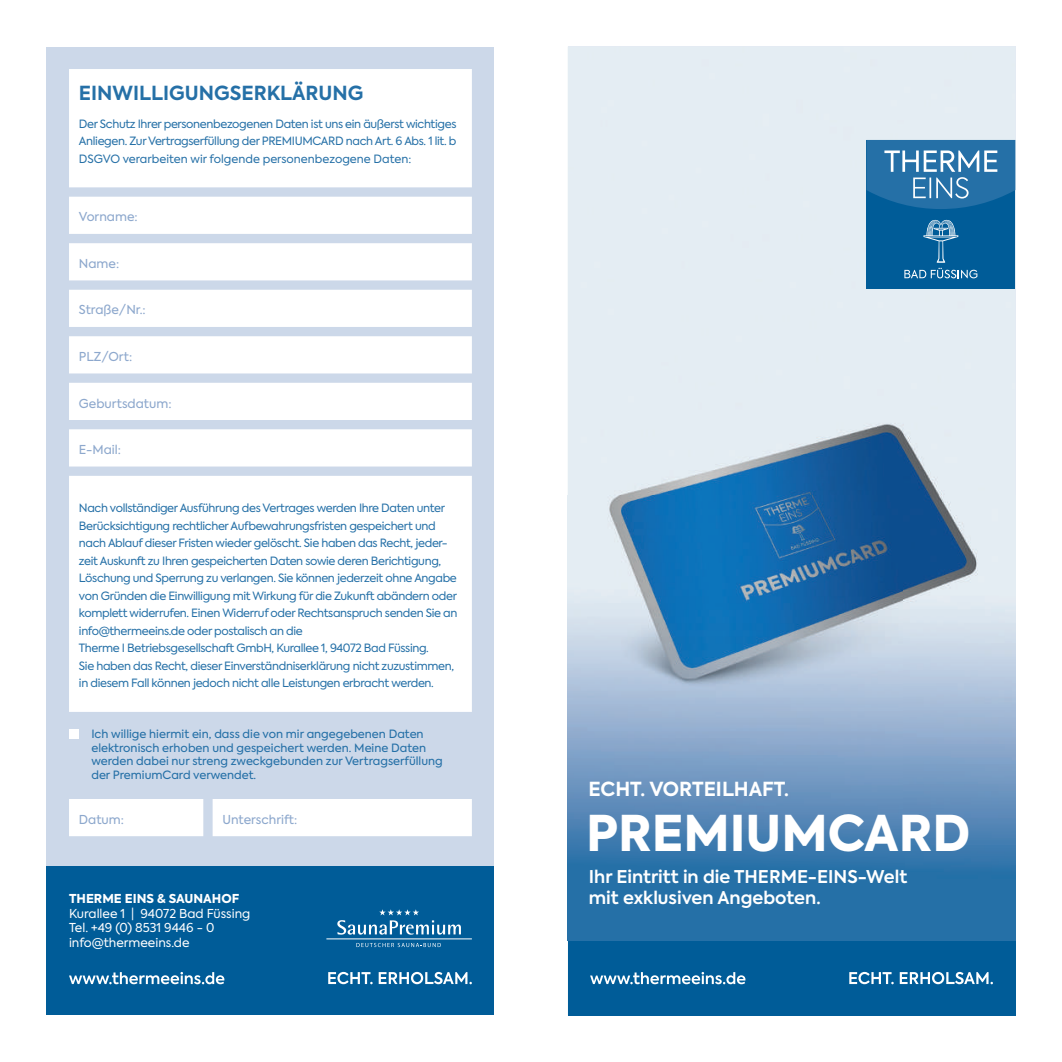
<style>
.page{position:relative;width:1062px;height:1062px;background:#fff}
.page>*{position:absolute;margin:0;border:0;box-sizing:border-box;transform-origin:0 0}
.t1{font:800 49px "Axiforma";color:#fff}
.t2{font:700 19.25px "Axiforma";color:#2570a7}
.t3{font:700 19.25px "Axiforma";color:#fff}
.t4{font:600 17.5px/21px "Axiforma";color:#fff}
.t5{font:12.25px "Axiforma";color:#8da8cd}
.t6{font:12.25px/14.7px "Axiforma";color:#fff}
.t7{font:800 12.25px "Axiforma";color:#fff}
.t8{font:11.38px/17.5px "Axiforma";letter-spacing:-.03em;color:#2570a7;text-align:justify}
.t9{font:11.38px/13.7px "Axiforma";color:#2570a7}
</style>
<div class="page">
<img style="left:567px;top:47px;width:448px;height:894px">
<img style="left:567px;top:495px;width:448px;height:445px">
<div style="left:567px;top:941px;width:448px;height:74px;background:#005c98"></div>
<svg style="left:590px;top:972px;width:155px;height:12px"></svg>
<svg style="left:849px;top:972px;width:144px;height:12px"></svg>
<div style="left:866px;top:140px;width:149px;height:149px;background:#005c98"></div>
<svg style="left:904px;top:220px;width:73px;height:58px"></svg>
<svg style="left:866px;top:140px;width:149px;height:69px"></svg>
<div style="left:47px;top:47px;width:447px;height:819px;background:#ccd8e9"></div>
<div style="left:47px;top:866px;width:447px;height:149px;background:#005c98"></div>
<svg style="left:69px;top:972px;width:155px;height:12px"></svg>
<svg style="left:328px;top:972px;width:144px;height:12px"></svg>
<svg style="left:69px;top:69px;width:403px;height:767px;fill:#fff"></svg>
<div style="left:69px;top:729px;width:10px;height:10px;background:#fff"></div>
<hr style="left:326px;top:938px;width:146px;height:1px;background:#fff">
<svg style="left:337px;top:909px;width:124px;height:25px"></svg>
<svg style="left:356px;top:943px;width:85px;height:4px"></svg>
<h2 class="t2" style="left:79px;top:80px;width:286px">EINWILLIGUNGSERKLÄRUNG</h2>
<p class="t8" style="left:79px;top:115px;width:379px">Der Schutz Ihrer personenbezogenen Daten ist uns ein äußerst wichtiges Anliegen. Zur Vertragserfüllung der PREMIUMCARD nach Art. 6 Abs. 1 lit. b DSGVO verarbeiten wir folgende personenbezogene Daten:</p>
<p class="t5" style="left:79px;top:209px;width:60px">Vorname:</p>
<p class="t5" style="left:79px;top:256px;width:42px">Name:</p>
<p class="t5" style="left:79px;top:302px;width:68px">Straße/Nr.:</p>
<p class="t5" style="left:79px;top:349px;width:55px">PLZ/Ort:</p>
<p class="t5" style="left:79px;top:395px;width:94px">Geburtsdatum:</p>
<p class="t5" style="left:79px;top:442px;width:44px">E-Mail:</p>
<p class="t8" style="left:79px;top:499px;width:380px;text-align:left">Nach vollständiger Ausführung des Vertrages werden Ihre Daten unter Berücksichtigung rechtlicher Aufbewahrungsfristen gespeichert und nach Ablauf dieser Fristen wieder gelöscht. Sie haben das Recht, jeder&shy;zeit Auskunft zu Ihren gespeicherten Daten sowie deren Berichtigung, Löschung und Sperrung zu verlangen. Sie können jederzeit ohne Angabe von Gründen die Einwilligung mit Wirkung für die Zukunft abändern oder komplett widerrufen. Einen Widerruf oder Rechtsanspruch senden Sie an info@thermeeins.de oder postalisch an die<br>Therme I Betriebsgesellschaft GmbH, Kurallee 1, 94072 Bad Füssing.<br>Sie haben das Recht, dieser Einverständniserklärung nicht zuzustimmen, in diesem Fall können jedoch nicht alle Leistungen erbracht werden.</p>
<p class="t9" style="left:91px;top:727px;width:353px">Ich willige hiermit ein, dass die von mir angegebenen Daten elektronisch erhoben und gespeichert werden. Meine Daten werden dabei nur streng zweckgebunden zur Vertragserfüllung der PremiumCard verwendet.</p>
<p class="t5" style="left:79px;top:811px;width:47px">Datum:</p>
<p class="t5" style="left:222px;top:811px;width:76px">Unterschrift:</p>
<p class="t7" style="left:69px;top:890px;width:172px">THERME EINS &amp; SAUNAHOF</p>
<p class="t6" style="left:69px;top:906px;width:183px">Kurallee 1 | 94072 Bad Füssing<br>Tel. +49 (0) 8531 9446 - 0 info@thermeeins.de</p>
<h2 class="t3" style="left:588px;top:776px;width:202px">ECHT. VORTEILHAFT.</h2>
<h1 class="t1" style="left:586px;top:799px;width:385px">PREMIUMCARD</h1>
<h3 class="t4" style="left:589px;top:866px;width:320px">Ihr Eintritt in die THERME-EINS-Welt mit exklusiven Angeboten.</h3>
</div>
